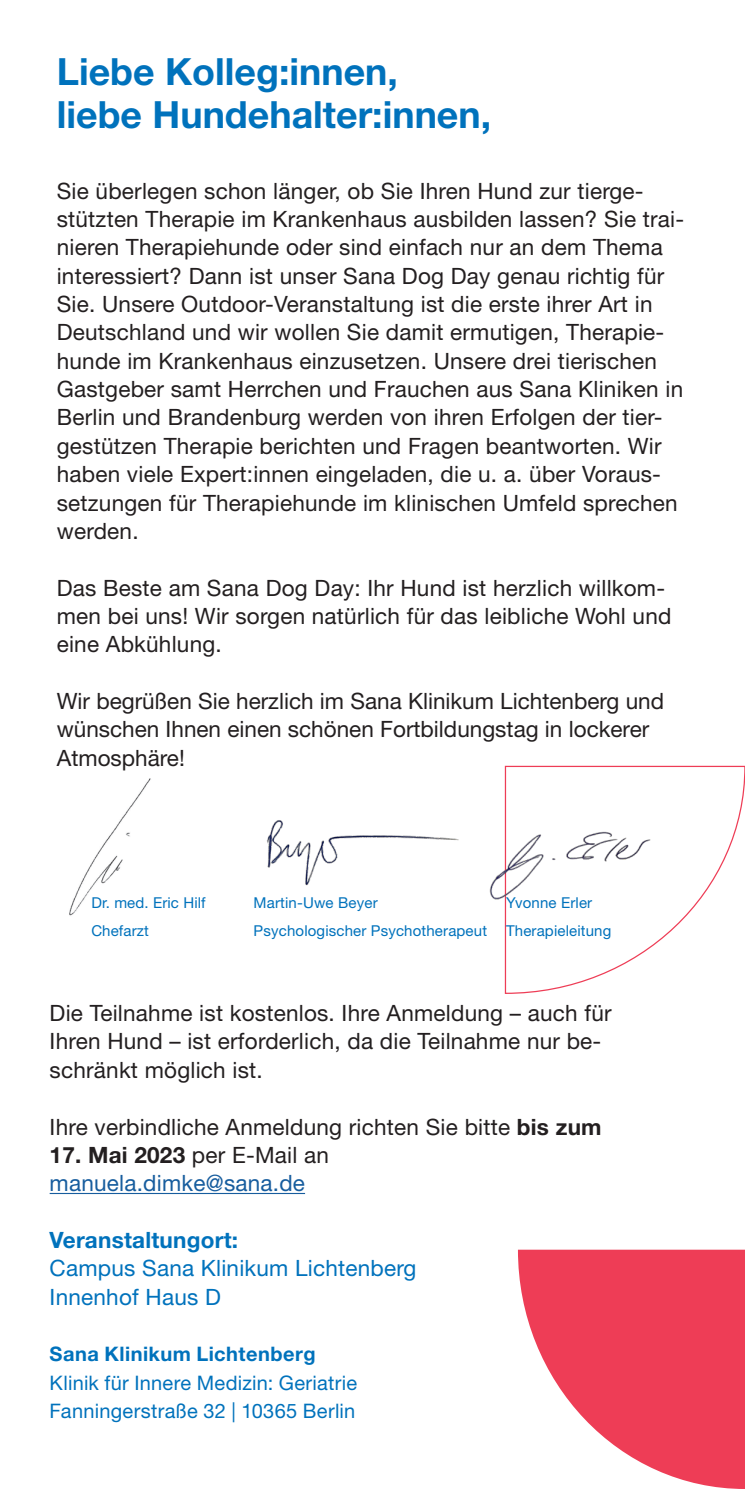
<style>
.page{position:relative;width:745px;height:1489px;background:#fff}
.page>*{position:absolute;margin:0;border:0;box-sizing:border-box;transform-origin:0 0}
.C___L_-Überschrift{font:700 37.5px/42.5px "Helvetica Neue LT Pro";color:#0072bc}
.C___L_-Überschrift-2{font:22.5px/28.2px "Helvetica Neue LT Pro";letter-spacing:.01em;color:#231f20}
.C___Fließtext___Roma{font:22.5px/28.2px "Helvetica Neue LT Pro";letter-spacing:.01em;color:#231f20}
.R___Adresse___Roman{font:22.5px/28.2px "Helvetica Neue LT Pro";letter-spacing:.01em;color:#0072bc}
.C___Fließtext___Roma-2{font:22.5px/28.2px "Helvetica Neue LT Pro";letter-spacing:.01em;color:#175d9e}
.R___Adresse___Roman-2{font:20px "Helvetica Neue LT Pro";letter-spacing:.01em;color:#0072bc}
.R___Adresse___Bold_b{font:700 20px "Helvetica Neue LT Pro";letter-spacing:.025em;color:#0072bc}
.C___Fließtext___Roma-3{font:15px/28.2px "Helvetica Neue LT Pro";letter-spacing:.01em;color:#0072bc}
.s1{font-weight:700}
.s2{font-weight:700;color:#231f20}
.s3{color:#231f20}
</style>
<div class="page">
<hr style="left:50px;top:1192px;width:255px;height:1px;background:#175d9e">
<svg style="left:504px;top:765px;width:240px;height:229px"></svg>
<img style="left:69px;top:778px;width:82px;height:138px">
<img style="left:267px;top:820px;width:192px;height:66px">
<img style="left:489px;top:807px;width:172px;height:92px">
<svg style="left:518px;top:1249px;width:226px;height:239px;fill:#ee3d56"></svg>
<p class="C___L_-Überschrift" style="left:57px;top:50px;width:435px">Liebe Kolleg:innen, liebe Hundehalter:innen,</p>
<p class="C___L_-Überschrift-2" style="left:57px;top:176px;width:628px">Sie überlegen schon länger, ob Sie Ihren Hund zur tierge&shy;stützten Therapie im Krankenhaus ausbilden lassen? Sie trai&shy;nieren Therapiehunde oder sind einfach nur an dem Thema interessiert? Dann ist unser Sana Dog Day genau richtig für Sie. Unsere Outdoor-Veranstaltung ist die erste ihrer Art in Deutschland und wir wollen Sie damit ermutigen, Therapie&shy;hunde im Krankenhaus einzusetzen. Unsere drei tierischen Gastgeber samt Herrchen und Frauchen aus Sana Kliniken in Berlin und Brandenburg werden von ihren Erfolgen der tier&shy;gestützen Therapie berichten und Fragen beantworten. Wir haben viele Expert:innen eingeladen, die u. a. über Voraus&shy;setzungen für Therapiehunde im klinischen Umfeld sprechen werden.</p>
<p class="C___L_-Überschrift-2" style="left:57px;top:573px;width:616px">Das Beste am Sana Dog Day: Ihr Hund ist herzlich willkom&shy;men bei uns! Wir sorgen natürlich für das leibliche Wohl und eine Abkühlung.</p>
<p class="C___L_-Überschrift-2" style="left:57px;top:686px;width:608px">Wir begrüßen Sie herzlich im Sana Klinikum Lichtenberg und wünschen Ihnen einen schönen Fortbildungstag in lockerer<br>Atmosphäre!</p>
<p class="C___Fließtext___Roma-3" style="left:91px;top:887px;width:116px">Dr. med. Eric Hilf<br>Chefarzt</p>
<p class="C___Fließtext___Roma-3" style="left:253px;top:887px;width:235px">Martin-Uwe Beyer<br>Psychologischer Psychotherapeut</p>
<p class="C___Fließtext___Roma-3" style="left:505px;top:887px;width:107px">Yvonne Erler<br>Therapieleitung</p>
<p class="C___Fließtext___Roma" style="left:50px;top:998px;width:563px">Die Teilnahme ist kostenlos. Ihre Anmeldung – auch für</p>
<p class="C___Fließtext___Roma" style="left:50px;top:1026px;width:553px">Ihren Hund – ist erforderlich, da die Teilnahme nur be&shy;schränkt möglich ist.</p>
<p class="C___Fließtext___Roma" style="left:50px;top:1111px;width:553px">Ihre verbindliche Anmeldung richten Sie bitte <span class="s1">bis zum</span></p>
<p class="C___Fließtext___Roma-2" style="left:50px;top:1140px;width:281px"><span class="s2">17. Mai 2023</span> <span class="s3">per E-Mail an </span>manuela.dimke@sana.de</p>
<p class="R___Adresse___Roman" style="left:50px;top:1225px;width:368px"><span class="s1">Veranstaltungort:<br></span>Campus Sana Klinikum Lichtenberg<br>Innenhof Haus D</p>
<p class="R___Adresse___Bold_b" style="left:50px;top:1341px;width:267px">Sana Klinikum Lichtenberg</p>
<p class="R___Adresse___Roman-2" style="left:50px;top:1370px;width:309px">Klinik für Innere Medizin: Geriatrie</p>
<p class="R___Adresse___Roman-2" style="left:50px;top:1398px;width:307px">Fanningerstraße 32 | 10365 Berlin</p>
</div>
